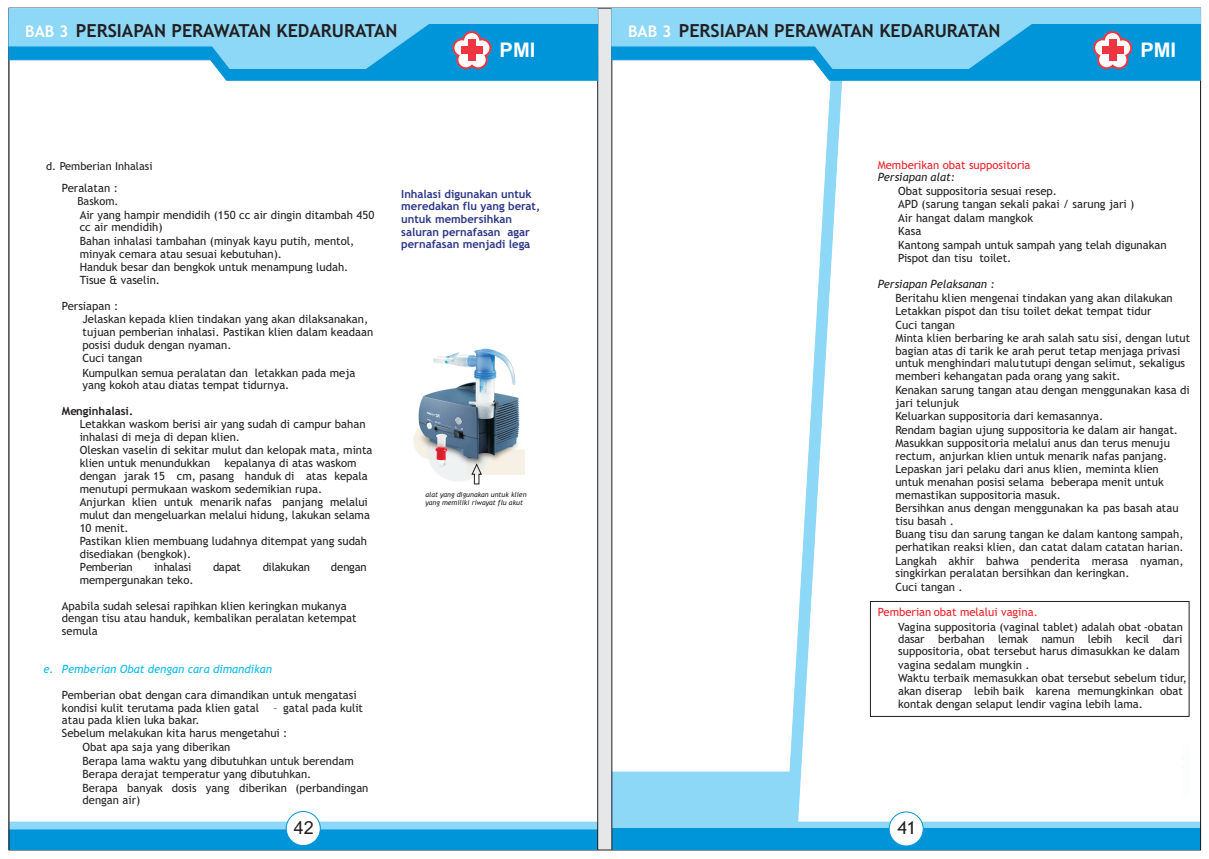
<style>
.page{position:relative;width:1209px;height:859px;background:#fff}
.page>*{position:absolute;margin:0;border:0;box-sizing:border-box;transform-origin:0 0}
.t1{font:700 20.1px "Arial";color:#fff}
.t2{font:700 18px "Trebuchet MS";color:#231f20}
.t3{font:18px "Trebuchet MS";color:#231f20}
.t4{font:18px "Arial";color:#231f20}
.t5{font:11.3px/13.3px "Trebuchet MS";color:#231f20}
.t6{font:11.3px "Trebuchet MS";color:#ee2028}
.t7{font:italic 11.3px "Trebuchet MS";color:#0abbea}
.t8{font:italic 11.3px "Trebuchet MS";color:#231f20}
.t9{font:700 11.3px "Trebuchet MS";color:#231f20}
.t10{font:11.3px "Trebuchet MS";letter-spacing:-.025em;color:#231f20}
.t11{font:700 11.2px/12.6px "Trebuchet MS";color:#2e3887}
.t12{font:11px "Trebuchet MS";color:#231f20}
.t13{font:italic 7px/8.1px "Trebuchet MS";color:#231f20}
.s1{font-size:16px;color:#fff}
.s2{font-weight:400}
</style>
<div class="page">
<svg style="left:792px;top:80px;width:51px;height:639px"></svg>
<hr style="left:1199px;top:8px;width:1px;height:842px;background:#231f20">
<hr style="left:611px;top:8px;width:1px;height:842px;background:#231f20">
<div style="left:870px;top:601px;width:318px;height:116px;border:1px solid #231f20"></div>
<svg style="left:611px;top:719px;width:589px;height:131px"></svg>
<svg style="left:10px;top:822px;width:587px;height:28px"></svg>
<div style="left:286px;top:811px;width:34px;height:35px;background:#fff;border:1px solid #0095d9;border-radius:50%"></div>
<hr style="left:597px;top:8px;width:1px;height:842px;background:#231f20">
<hr style="left:9px;top:8px;width:1px;height:842px;background:#231f20">
<img style="left:413px;top:348px;width:111px;height:134px">
<svg style="left:471px;top:464px;width:10px;height:20px"></svg>
<svg style="left:9px;top:8px;width:588px;height:72px"></svg>
<div style="left:468px;top:39px;width:7px;height:22px;background:#ee3640"></div>
<div style="left:461px;top:46px;width:21px;height:8px;background:#ee3640"></div>
<svg style="left:611px;top:8px;width:589px;height:72px"></svg>
<div style="left:1108px;top:39px;width:8px;height:22px;background:#ee3640"></div>
<div style="left:1101px;top:46px;width:22px;height:8px;background:#ee3640"></div>
<h2 class="t2" style="left:25px;top:23px;width:374px"><span class="s1">BAB 3</span> PERSIAPAN PERAWATAN KEDARURATAN</h2>
<h1 class="t1" style="left:499px;top:43px;width:37px">PMI</h1>
<p class="t12" style="left:46px;top:162px;width:108px">d. Pemberian Inhalasi</p>
<p class="t12" style="left:77px;top:197px;width:43px">Baskom.</p>
<p class="t5" style="left:80px;top:182px;width:296px;text-indent:-18px">Peralatan :<br>Waskom.<br>Air yang hampir mendidih (150 cc air dingin ditambah 450 cc air mendidih)<br>Bahan inhalasi tambahan (minyak kayu putih, mentol, minyak cemara atau sesuai kebutuhan).<br>Handuk besar dan bengkok untuk menampung ludah.<br>Tisue &amp; vaselin.</p>
<p class="t5" style="left:82px;top:300px;width:292px;text-indent:-21px">Persiapan :<br>Jelaskan kepada klien tindakan yang akan dilaksanakan, tujuan pemberian inhalasi. Pastikan klien dalam keadaan posisi duduk dengan nyaman.<br>Cuci tangan<br>Kumpulkan semua peralatan dan letakkan pada meja</p>
<p class="t5" style="left:82px;top:379px;width:208px">yang kokoh atau diatas tempat tidurnya.</p>
<p class="t9" style="left:62px;top:406px;width:73px">Menginhalasi.</p>
<p class="t5" style="left:80px;top:419px;width:294px;line-height:13px">Letakkan waskom berisi air yang sudah di campur bahan inhalasi di meja di depan klien.<br>Oleskan vaselin di sekitar mulut dan kelopak mata, minta klien untuk menundukkan kepalanya di atas waskom dengan jarak 15 cm, pasang handuk di atas kepala menutupi permukaan waskom sedemikian rupa.<br>Anjurkan klien untuk menarik nafas panjang melalui mulut dan mengeluarkan melalui hidung, lakukan selama 10 menit.<br>Pastikan klien membuang ludahnya ditempat yang sudah disediakan (bengkok).<br>Pemberian</p>
<p class="t10" style="left:154px;top:563px;width:39px">inhalasi</p>
<p class="t5" style="left:213px;top:562px;width:29px">dapat</p>
<p class="t5" style="left:263px;top:562px;width:49px">dilakukan</p>
<p class="t5" style="left:331px;top:562px;width:37px">dengan</p>
<p class="t5" style="left:80px;top:574px;width:115px">mempergunakan teko.</p>
<p class="t5" style="left:62px;top:600px;width:296px;line-height:12.8px">Apabila sudah selesai rapihkan klien keringkan mukanya dengan tisu atau handuk, kembalikan peralatan ketempat semula</p>
<p class="t7" style="left:43px;top:665px;width:230px">e. Pemberian Obat dengan cara dimandikan</p>
<p class="t5" style="left:62px;top:689px;width:302px;line-height:12.8px">Pemberian obat dengan cara dimandikan untuk mengatasi kondisi kulit terutama pada klien gatal – gatal pada kulit atau pada klien luka bakar.<br>Sebelum melakukan kita harus mengetahui :</p>
<p class="t5" style="left:82px;top:742px;width:287px">Obat apa saja yang diberikan<br>Berapa lama waktu yang dibutuhkan untuk berendam Berapa derajat temperatur yang dibutuhkan.<br>Berapa banyak dosis yang diberikan (perbandingan dengan air)</p>
<h2 class="t4" style="left:294px;top:821px;width:22px">42</h2>
<p class="t11" style="left:401px;top:188px;width:140px">Inhalasi digunakan untuk meredakan flu yang berat, untuk membersihkan saluran pernafasan agar pernafasan menjadi lega<span class="s2">.</span></p>
<p class="t13" style="left:425px;top:491px;width:102px">alat yang digunakan untuk klien yang memiliki riwayat flu akut</p>
<h2 class="t2" style="left:628px;top:23px;width:374px"><span class="s1">BAB 3</span> PERSIAPAN PERAWATAN KEDARURATAN</h2>
<h1 class="t1" style="left:1139px;top:43px;width:37px">PMI</h1>
<p class="t6" style="left:877px;top:160px;width:154px">Memberikan obat suppositoria</p>
<p class="t8" style="left:877px;top:173px;width:79px">Persiapan alat:</p>
<p class="t5" style="left:898px;top:185px;width:270px">Obat suppositoria sesuai resep.<br>APD (sarung tangan sekali pakai / sarung jari )<br>Air hangat dalam mangkok<br>Kasa<br>Kantong sampah untuk sampah yang telah digunakan<br>Pispot dan tisu toilet.</p>
<p class="t8" style="left:877px;top:279px;width:118px">Persiapan Pelaksanan :</p>
<p class="t5" style="left:895px;top:292px;width:279px;line-height:12.8px">Beritahu klien mengenai tindakan yang akan dilakukan<br>Letakkan pispot dan tisu toilet dekat tempat tidur</p>
<p class="t5" style="left:895px;top:319px;width:296px;line-height:12.8px">Cuci tangan<br>Minta klien berbaring ke arah salah satu sisi, dengan lutut bagian atas di tarik ke arah perut tetap menjaga privasi untuk menghindari malututupi dengan selimut, sekaligus memberi kehangatan pada orang yang sakit.</p>
<p class="t5" style="left:895px;top:384px;width:296px">Kenakan sarung tangan atau dengan menggunakan kasa di jari telunjuk<br>Keluarkan suppositoria dari kemasannya.<br>Rendam bagian ujung suppositoria ke dalam air hangat.<br>Masukkan suppositoria melalui anus dan terus menuju rectum, anjurkan klien untuk menarik nafas panjang.<br>Lepaskan jari pelaku dari anus klien, meminta klien untuk menahan posisi selama beberapa menit untuk memastikan suppositoria masuk.<br>Bersihkan anus dengan menggunakan ka pas basah atau tisu basah .<br>Buang tisu dan sarung tangan ke dalam kantong sampah, perhatikan reaksi klien, dan catat dalam catatan harian.<br>Langkah akhir bahwa penderita merasa nyaman, singkirkan peralatan bersihkan dan keringkan.<br>Cuci tangan .</p>
<p class="t6" style="left:877px;top:608px;width:162px">Pemberian obat melalui vagina.</p>
<p class="t5" style="left:898px;top:621px;width:290px;line-height:12.9px">Vagina suppositoria (vaginal tablet) adalah obat -obatan dasar berbahan lemak namun lebih kecil dari suppositoria, obat tersebut harus dimasukkan ke dalam vagina sedalam mungkin .<br>Waktu terbaik memasukkan obat tersebut sebelum tidur, akan diserap lebih baik karena memungkinkan obat kontak dengan selaput lendir vagina lebih lama.</p>
<h2 class="t3" style="left:897px;top:821px;width:20px">41</h2>
</div>
